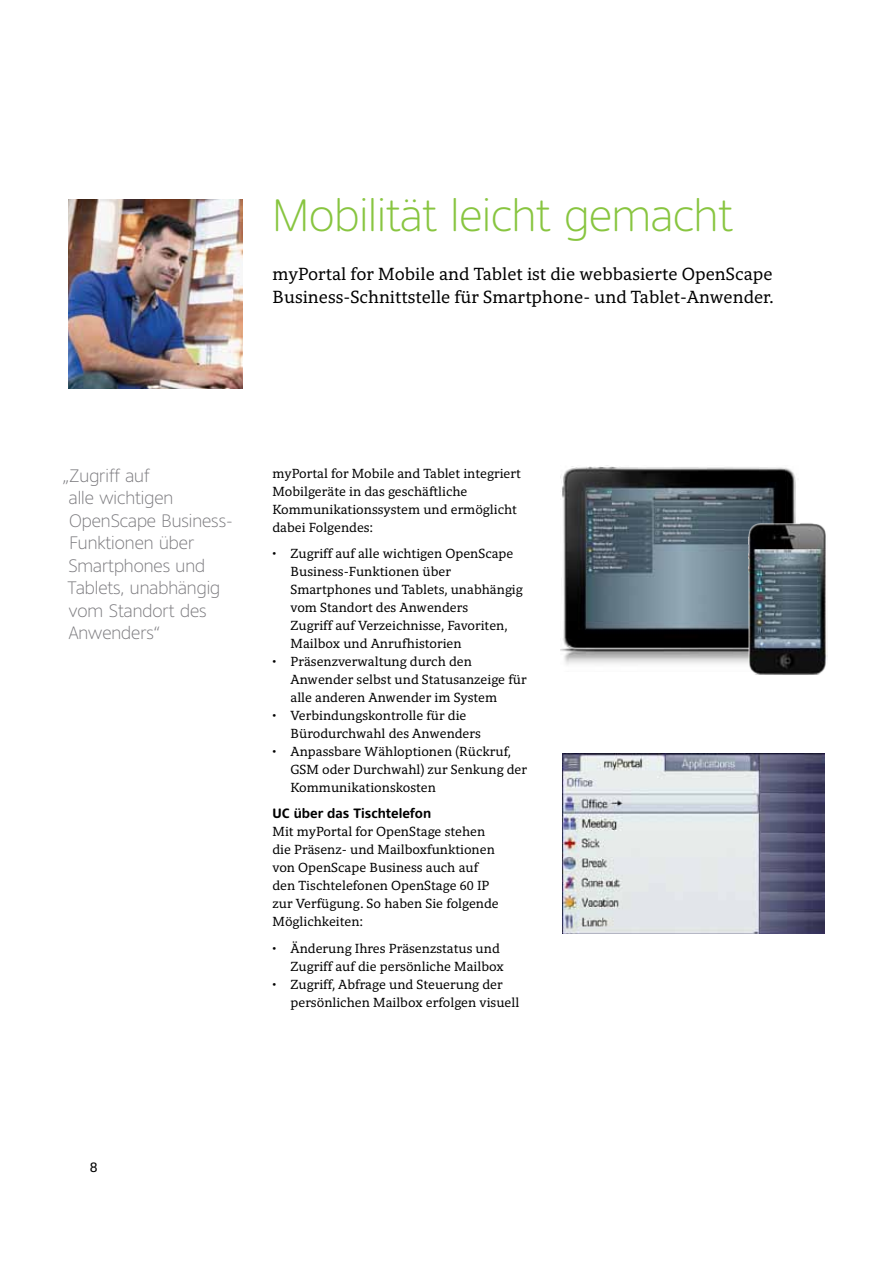
<style>
.page{position:relative;width:893px;height:1263px;background:#fff}
.page>*{position:absolute;margin:0;border:0;box-sizing:border-box;transform-origin:0 0}
.t1{font:300 45px "Harmony Sans";color:#88c540}
.t2{font:300 18px/22.5px "Harmony Sans";color:#7c7b7f}
.t3{font:18px/22.5px "Harmony Serif";color:#000}
.t4{font:13.5px/18px "Harmony Serif";color:#000}
.t5{font:700 13.5px "Harmony Sans";color:#000}
.t6{font:13.5px "Harmony Sans";color:#000}
</style>
<div class="page">
<img style="left:561px;top:466px;width:235px;height:199px">
<img style="left:748px;top:522px;width:79px;height:152px">
<img style="left:563px;top:753px;width:261px;height:180px">
<img style="left:68px;top:199px;width:175px;height:189px">
<h1 class="t1" style="left:273px;top:186px;width:462px">Mobilität leicht gemacht</h1>
<h2 class="t3" style="left:273px;top:263px;width:503px">myPortal for Mobile and Tablet ist die webbasierte OpenScape<br>Business-Schnittstelle für Smartphone- und Tablet-Anwender.</h2>
<h2 class="t2" style="left:63px;top:464px;width:172px">„Zugriff auf<br>alle wichtigen<br>OpenScape Business-<br>Funktionen über<br>Smartphones und<br>Tablets, unabhängig vom Standort des<br>Anwenders“</h2>
<p class="t4" style="left:273px;top:465px;width:250px">myPortal for Mobile and Tablet integriert Mobilgeräte in das geschäftliche Kommunikationssystem und ermöglicht dabei Folgendes:</p>
<p class="t4" style="left:291px;top:545px;width:234px;text-indent:-18px">• Zugriff auf alle wichtigen OpenScape Business-Funktionen über Smartphones und Tablets, unabhängig vom Standort des Anwenders<br>Zugriff auf Verzeichnisse, Favoriten, Mailbox und Anrufhistorien</p>
<p class="t4" style="left:291px;top:653px;width:238px;text-indent:-18px">• Präsenzverwaltung durch den<br>Anwender selbst und Statusanzeige für alle anderen Anwender im System</p>
<p class="t4" style="left:291px;top:707px;width:192px;text-indent:-18px">• Verbindungskontrolle für die<br>Bürodurchwahl des Anwenders</p>
<p class="t4" style="left:291px;top:743px;width:238px;text-indent:-18px">• Anpassbare Wähloptionen (Rückruf,<br>GSM oder Durchwahl) zur Senkung der<br>Kommunikationskosten</p>
<p class="t5" style="left:273px;top:805px;width:160px">UC über das Tischtelefon</p>
<p class="t4" style="left:273px;top:823px;width:228px">Mit myPortal for OpenStage stehen die Präsenz- und Mailboxfunktionen von OpenScape Business auch auf den Tischtelefonen OpenStage 60 IP zur Verfügung. So haben Sie folgende<br>Möglichkeiten:</p>
<p class="t4" style="left:291px;top:939px;width:215px;text-indent:-18px">• Änderung Ihres Präsenzstatus und<br>Zugriff auf die persönliche Mailbox</p>
<p class="t4" style="left:291px;top:975px;width:230px;text-indent:-18px">• Zugriff, Abfrage und Steuerung der persönlichen Mailbox erfolgen visuell</p>
<p class="t6" style="left:90px;top:1159px;width:9px">8</p>
</div>
